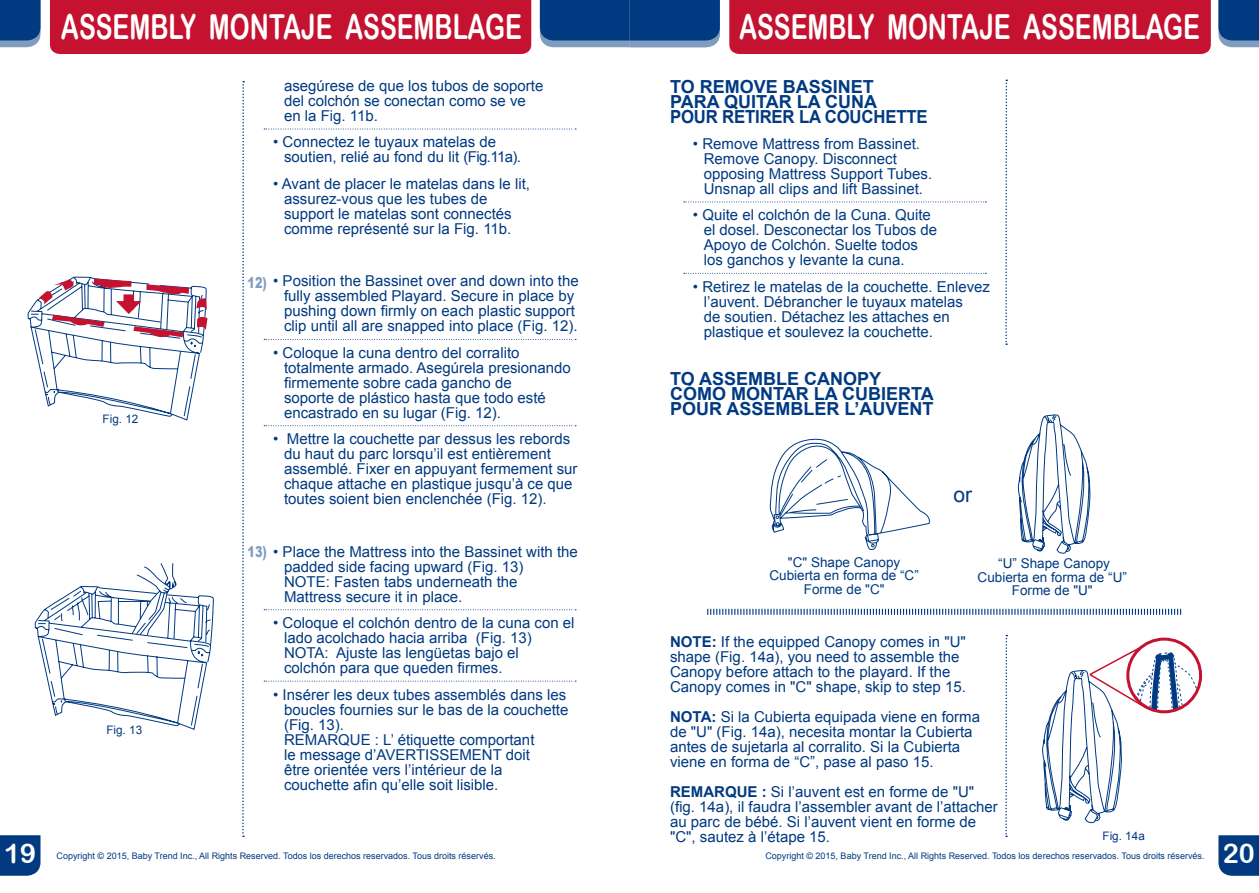
<style>
.page{position:relative;width:1259px;height:893px;background:#fff}
.page>*{position:absolute;margin:0;border:0;box-sizing:border-box;transform-origin:0 0}
.t1{font:34.5px "Arial Rounded MT Bold";color:#fff;scale:.73 1}
.t2{font:27px "Arial Rounded MT Bold";color:#fff}
.t3{font:21px "Arial";color:#013a81}
.t4{font:700 18px/15px "Arial";color:#013a81}
.t5{font:15px/15px "Arial";color:#013a81}
.t6{font:13.5px/13.5px "Arial";color:#013a81;text-align:center}
.t7{font:11.7px "Arial";color:#013a81}
.t8{font:9px "Arial";color:#013a81}
.s1{font-weight:900;color:#809dc0}
.s2{font-weight:700}
</style>
<div class="page">
<div style="left:0;top:835px;width:40px;height:41px;background:#013a81"></div>
<svg style="left:1218px;top:835px;width:41px;height:41px;background:#0c4386"></svg>
<svg style="left:242px;top:81px;width:2px;height:756px"></svg>
<svg style="left:1005px;top:635px;width:2px;height:202px"></svg>
<svg style="left:1005px;top:80px;width:2px;height:265px"></svg>
<svg style="left:0;top:0;width:40px;height:47px;background:#164a8b"></svg>
<div style="left:50px;top:0;width:481px;height:54px;background:#c41230"></div>
<svg style="left:264px;top:129px;width:312px;height:1px"></svg>
<svg style="left:264px;top:339px;width:312px;height:1px"></svg>
<svg style="left:264px;top:425px;width:312px;height:1px"></svg>
<svg style="left:264px;top:609px;width:312px;height:1px"></svg>
<svg style="left:264px;top:681px;width:312px;height:1px"></svg>
<svg style="left:1218px;top:0;width:41px;height:47px;background:#194d8d"></svg>
<div style="left:729px;top:0;width:481px;height:54px;background:#c41230"></div>
<svg style="left:540px;top:0;width:180px;height:47px;background:#14498a"></svg>
<svg style="left:35px;top:563px;width:179px;height:167px"></svg>
<svg style="left:684px;top:202px;width:302px;height:1px"></svg>
<svg style="left:684px;top:273px;width:302px;height:1px"></svg>
<svg style="left:707px;top:609px;width:474px;height:6px"></svg>
<svg style="left:769px;top:438px;width:161px;height:112px"></svg>
<svg style="left:1018px;top:414px;width:72px;height:140px"></svg>
<svg style="left:1042px;top:645px;width:158px;height:178px"></svg>
<div style="left:1126px;top:638px;width:76px;height:75px;border:3px solid #c41230;border-radius:50%"></div>
<svg style="left:27px;top:276px;width:181px;height:145px"></svg>
<h1 class="t1" style="left:61px;top:6px;width:633px">ASSEMBLY MONTAJE ASSEMBLAGE</h1>
<h1 class="t1" style="left:739px;top:6px;width:633px">ASSEMBLY MONTAJE ASSEMBLAGE</h1>
<p class="t4" style="left:670px;top:79px;width:259px">TO REMOVE BASSINET<br>PARA QUITAR LA CUNA<br>POUR RETIRER LA COUCHETTE</p>
<p class="t5" style="left:704px;top:136px;width:230px;text-indent:-11px">• Remove Mattress from Bassinet.<br>Remove Canopy. Disconnect opposing Mattress Support Tubes.<br>Unsnap all clips and lift Bassinet.</p>
<p class="t5" style="left:704px;top:208px;width:235px;text-indent:-11px">• Quite el colchón de la Cuna. Quite el dosel. Desconectar los Tubos de<br>Apoyo de Colchón. Suelte todos los ganchos y levante la cuna.</p>
<p class="t5" style="left:704px;top:279px;width:288px;text-indent:-11px">• Retirez le matelas de la couchette. Enlevez l’auvent. Débrancher le tuyaux matelas<br>de soutien. Détachez les attaches en plastique et soulevez la couchette.</p>
<p class="t5" style="left:284px;top:78px;width:261px">asegúrese de que los tubos de soporte del colchón se conectan como se ve en la Fig. 11b.</p>
<p class="t5" style="left:284px;top:135px;width:238px;text-indent:-11px">• Connectez le tuyaux matelas de soutien, relié au fond du lit (Fig.11a).</p>
<p class="t5" style="left:284px;top:176px;width:247px;text-indent:-11px">• Avant de placer le matelas dans le lit, assurez-vous que les tubes de support le matelas sont connectés comme représenté sur la Fig. 11b.</p>
<p class="t5" style="left:284px;top:274px;width:296px;text-indent:-36px"><span class="s1">12)</span> • Position the Bassinet over and down into the fully assembled Playard. Secure in place by pushing down firmly on each plastic support clip until all are snapped into place (Fig. 12).</p>
<p class="t5" style="left:284px;top:345px;width:288px;text-indent:-11px">• Coloque la cuna dentro del corralito totalmente armado. Asegúrela presionando firmemente sobre cada gancho de<br>soporte de plástico hasta que todo esté encastrado en su lugar (Fig. 12).</p>
<p class="t5" style="left:284px;top:432px;width:295px;text-indent:-11px">• Mettre la couchette par dessus les rebords du haut du parc lorsqu’il est entièrement assemblé. Fixer en appuyant fermement sur chaque attache en plastique jusqu’à ce que toutes soient bien enclenchée (Fig. 12).</p>
<p class="t5" style="left:284px;top:544px;width:295px;text-indent:-36px"><span class="s1">13)</span> • Place the Mattress into the Bassinet with the padded side facing upward (Fig. 13)<br>NOTE: Fasten tabs underneath the Mattress secure it in place.</p>
<p class="t5" style="left:284px;top:616px;width:292px;text-indent:-11px">• Coloque el colchón dentro de la cuna con el lado acolchado hacia arriba (Fig. 13)<br>NOTA: Ajuste las lengüetas bajo el<br>colchón para que queden firmes.</p>
<p class="t5" style="left:284px;top:687px;width:286px;text-indent:-11px">• Insérer les deux tubes assemblés dans les boucles fournies sur le bas de la couchette (Fig. 13).<br>REMARQUE : L’ étiquette comportant<br>le message d’AVERTISSEMENT doit<br>être orientée vers l’intérieur de la couchette afin qu’elle soit lisible.</p>
<p class="t4" style="left:670px;top:371px;width:265px">TO ASSEMBLE CANOPY<br>CÓMO MONTAR LA CUBIERTA<br>POUR ASSEMBLER L’AUVENT</p>
<p class="t7" style="left:103px;top:411px;width:37px">Fig. 12</p>
<h3 class="t3" style="left:953px;top:481px;width:20px">or</h3>
<p class="t6" style="left:769px;top:555px;width:151px">"C" Shape Canopy<br>Cubierta en forma de “C”<br>Forme de "C"</p>
<p class="t6" style="left:977px;top:557px;width:151px">“U” Shape Canopy<br>Cubierta en forma de “U”<br>Forme de "U"</p>
<p class="t5" style="left:670px;top:634px;width:297px"><span class="s2">NOTE:</span> If the equipped Canopy comes in "U" shape (Fig. 14a), you need to assemble the Canopy before attach to the playard. If the Canopy comes in "C" shape, skip to step 15.</p>
<p class="t5" style="left:670px;top:709px;width:311px"><span class="s2">NOTA:</span> Si la Cubierta equipada viene en forma de "U" (Fig. 14a), necesita montar la Cubierta antes de sujetarla al corralito. Si la Cubierta viene en forma de “C”, pase al paso 15.</p>
<p class="t5" style="left:670px;top:784px;width:329px"><span class="s2">REMARQUE :</span> Si l’auvent est en forme de "U" (fig. 14a), il faudra l’assembler avant de l’attacher au parc de bébé. Si l’auvent vient en forme de "C", sautez à l’étape 15.</p>
<p class="t7" style="left:106px;top:722px;width:37px">Fig. 13</p>
<p class="t7" style="left:1102px;top:828px;width:44px">Fig. 14a</p>
<h2 class="t2" style="left:4px;top:838px;width:34px">19</h2>
<p class="t8" style="left:57px;top:850px;width:441px">Copyright © 2015, Baby Trend Inc., All Rights Reserved. Todos los derechos reservados. Tous droits réservés.</p>
<p class="t8" style="left:765px;top:850px;width:441px">Copyright © 2015, Baby Trend Inc., All Rights Reserved. Todos los derechos reservados. Tous droits réservés.</p>
<h2 class="t2" style="left:1222px;top:838px;width:34px">20</h2>
</div>
